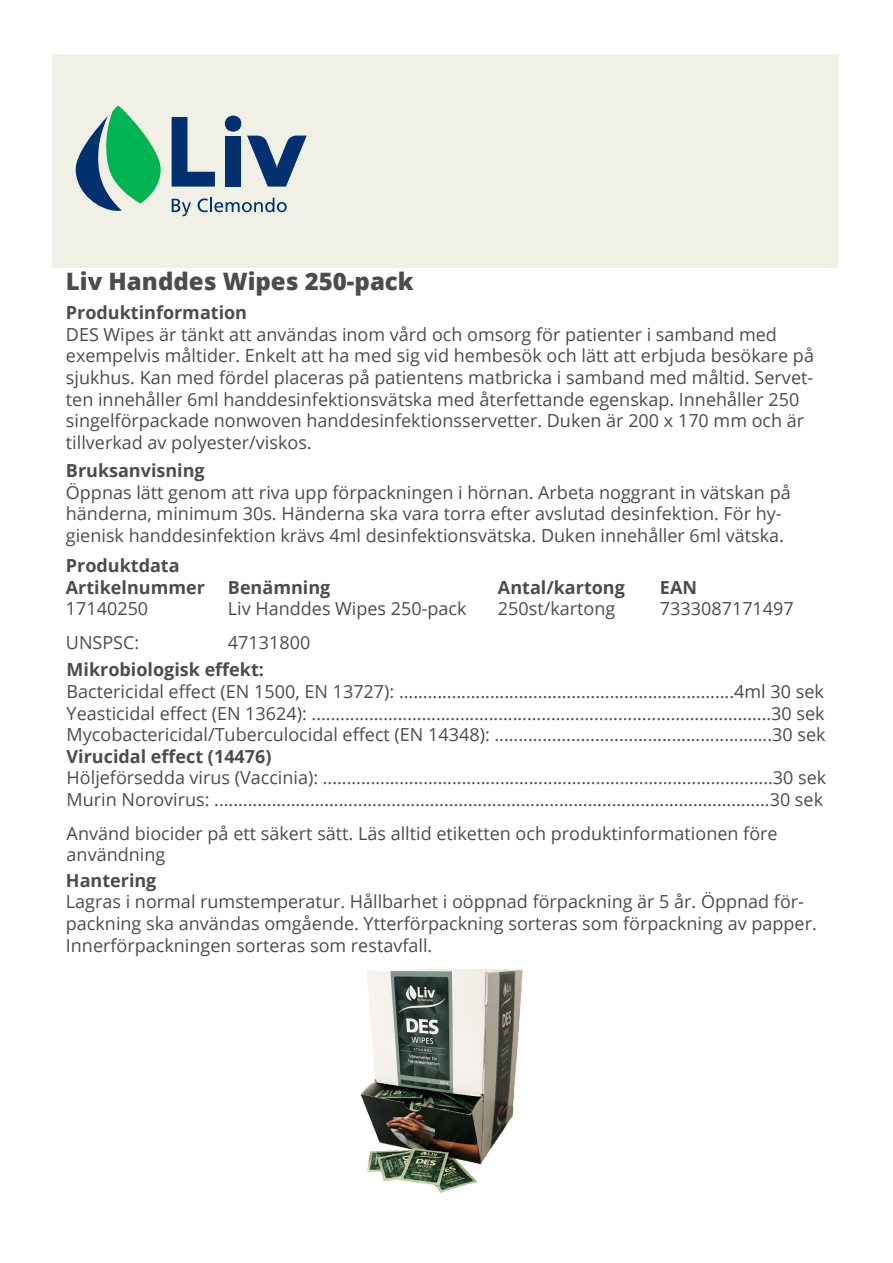
<style>
.page{position:relative;width:893px;height:1263px;background:#fff}
.page>*{position:absolute;margin:0;border:0;box-sizing:border-box;transform-origin:0 0}
.t1{font:800 24px "Open Sans";color:#4b4c4d}
.t2{font:18px/21.6px "Open Sans";color:#4b4c4d}
.t3{font:700 18px "Open Sans";color:#4b4c4d}
.s1{font-weight:700}
</style>
<div class="page">
<div style="left:53px;top:54px;width:786px;height:214px;background:#f0f0e7"></div>
<svg style="left:76px;top:106px;width:85px;height:105px"></svg>
<svg style="left:225px;top:116px;width:16px;height:16px"></svg>
<svg style="left:172px;top:117px;width:43px;height:70px"></svg>
<div style="left:225px;top:136px;width:16px;height:51px;background:#00306d"></div>
<svg style="left:247px;top:136px;width:60px;height:51px"></svg>
<svg style="left:172px;top:199px;width:19px;height:17px"></svg>
<svg style="left:198px;top:198px;width:89px;height:14px"></svg>
<img style="left:361px;top:968px;width:162px;height:225px">
<p class="t1" style="left:66px;top:263px;width:349px">Liv Handdes Wipes 250-pack</p>
<p class="t2" style="left:66px;top:301px;width:750px"><span class="s1">Produktinformation<br></span>DES Wipes är tänkt att användas inom vård och omsorg för patienter i samband med exempelvis måltider. Enkelt att ha med sig vid hembesök och lätt att erbjuda besökare på sjukhus. Kan med fördel placeras på patientens matbricka i samband med måltid. Servet&shy;ten innehåller 6ml handdesinfektionsvätska med återfettande egenskap. Innehåller 250 singelförpackade nonwoven handdesinfektionsservetter. Duken är 200 x 170 mm och är tillverkad av polyester/viskos.</p>
<p class="t3" style="left:66px;top:458px;width:140px">Bruksanvisning</p>
<p class="t2" style="left:66px;top:481px;width:726px">Öppnas lätt genom att riva upp förpackningen i hörnan. Arbeta noggrant in vätskan på händerna, minimum 30s. Händerna ska vara torra efter avslutad desinfektion. För hy&shy;gienisk handdesinfektion krävs 4ml desinfektionsvätska. Duken innehåller 6ml vätska.</p>
<p class="t3" style="left:66px;top:553px;width:115px">Produktdata</p>
<p class="t3" style="left:66px;top:574px;width:140px">Artikelnummer</p>
<p class="t3" style="left:228px;top:574px;width:104px">Benämning</p>
<p class="t3" style="left:498px;top:574px;width:129px">Antal/kartong</p>
<p class="t3" style="left:660px;top:574px;width:39px">EAN</p>
<p class="t2" style="left:66px;top:597px;width:84px">17140250</p>
<p class="t2" style="left:228px;top:597px;width:240px">Liv Handdes Wipes 250-pack</p>
<p class="t2" style="left:498px;top:597px;width:119px">250st/kartong</p>
<p class="t2" style="left:660px;top:597px;width:135px">7333087171497</p>
<p class="t2" style="left:66px;top:631px;width:75px">UNSPSC:</p>
<p class="t2" style="left:228px;top:631px;width:84px">47131800</p>
<p class="t3" style="left:67px;top:657px;width:199px">Mikrobiologisk effekt:</p>
<p class="t2" style="left:67px;top:680px;width:759px">Bactericidal effect (EN 1500, EN 13727): ......................................................................4ml 30 sek</p>
<p class="t2" style="left:67px;top:702px;width:759px">Yeasticidal effect (EN 13624): ................................................................................................30 sek</p>
<p class="t2" style="left:67px;top:723px;width:760px">Mycobactericidal/Tuberculocidal effect (EN 14348): ..........................................................30 sek</p>
<p class="t2" style="left:67px;top:745px;width:761px"><span class="s1">Virucidal effect (14476)<br></span>Höljeförsedda virus (Vaccinia): ..............................................................................................30 sek</p>
<p class="t2" style="left:67px;top:788px;width:758px">Murin Norovirus: ....................................................................................................................30 sek</p>
<p class="t2" style="left:67px;top:822px;width:712px">Använd biocider på ett säkert sätt. Läs alltid etiketten och produktinformationen före</p>
<p class="t2" style="left:67px;top:843px;width:100px">användning</p>
<p class="t3" style="left:66px;top:867px;width:92px">Hantering</p>
<p class="t2" style="left:66px;top:890px;width:752px">Lagras i normal rumstemperatur. Hållbarhet i oöppnad förpackning är 5 år. Öppnad för&shy;packning ska användas omgående. Ytterförpackning sorteras som förpackning av papper.<br>Innerförpackningen sorteras som restavfall.</p>
</div>
